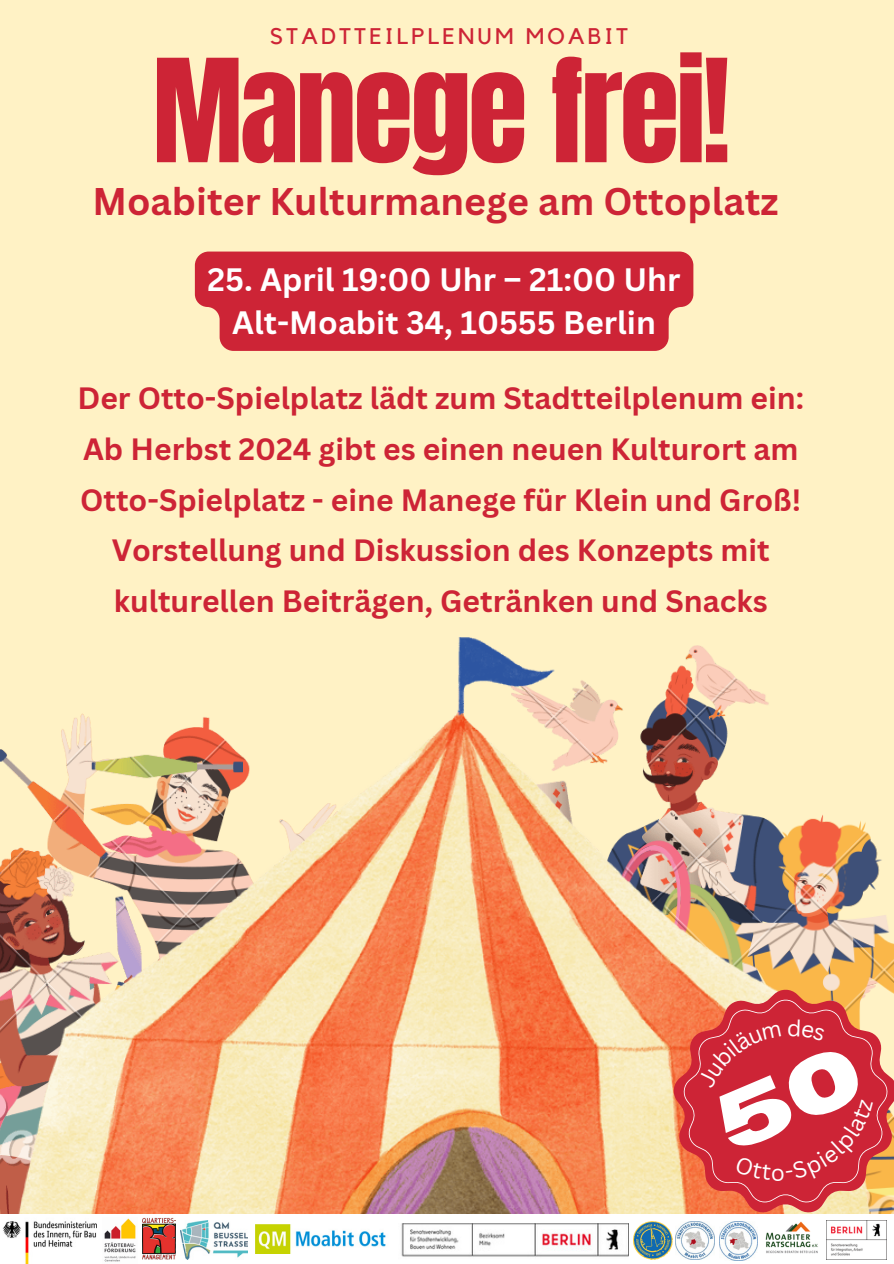
<style>
.page{position:relative;width:894px;height:1264px;background:#fff}
.page>*{position:absolute;margin:0;border:0;box-sizing:border-box;transform-origin:0 0}
.t1{font:121.65px "Anton";letter-spacing:-.025em;color:#cd2436}
.t2{font:700 37.5px "Canva Sans";color:#cd2436}
.t3{font:700 31.5px/44px "Canva Sans";color:#fff;text-align:center}
.t4{font:700 30px/50.7px "Canva Sans";color:#cd2436;text-align:center}
.t5{font:22.5px "Kollektif";letter-spacing:.14em;color:#cd2436}
</style>
<div class="page">
<div style="left:0;top:0;width:893px;height:1263px;background:#fff2c5"></div>
<img style="left:2px;top:637px;width:891px;height:577px">
<div style="left:0;top:1214px;width:893px;height:49px;background:#fff"></div>
<img style="left:398px;top:1223px;width:230px;height:40px">
<img style="left:181px;top:1220px;width:66px;height:39px">
<img style="left:675px;top:1221px;width:39px;height:38px">
<img style="left:719px;top:1221px;width:38px;height:39px">
<img style="left:2px;top:1217px;width:95px;height:46px">
<img style="left:102px;top:1216px;width:35px;height:47px">
<img style="left:142px;top:1216px;width:33px;height:43px">
<img style="left:255px;top:1224px;width:138px;height:29px">
<img style="left:826px;top:1220px;width:60px;height:39px">
<img style="left:765px;top:1221px;width:53px;height:31px">
<img style="left:633px;top:1220px;width:39px;height:39px">
<svg style="left:671px;top:988px;width:222px;height:226px"></svg>
<div style="left:195px;top:251px;width:498px;height:100px;background:#cd2436"></div>
<svg style="left:681px;top:998px;width:208px;height:206px;background:#d43e42"></svg>
<p class="t5" style="left:270px;top:26px;width:359px">STADTTEILPLENUM MOABIT</p>
<h1 class="t1" style="left:152px;top:24px;width:579px">Manege frei!</h1>
<p class="t2" style="left:92px;top:175px;width:687px">Moabiter Kulturmanege am Ottoplatz</p>
<p class="t3" style="left:207px;top:256px;width:474px">25. April 19:00 Uhr – 21:00 Uhr<br>Alt-Moabit 34, 10555 Berlin</p>
<p class="t4" style="left:77px;top:372px;width:728px">Der Otto-Spielplatz lädt zum Stadtteilplenum ein:<br>Ab Herbst 2024 gibt es einen neuen Kulturort am Otto-Spielplatz - eine Manege für Klein und Groß!<br>Vorstellung und Diskussion des Konzepts mit kulturellen Beiträgen, Getränken und Snacks</p>
</div>
